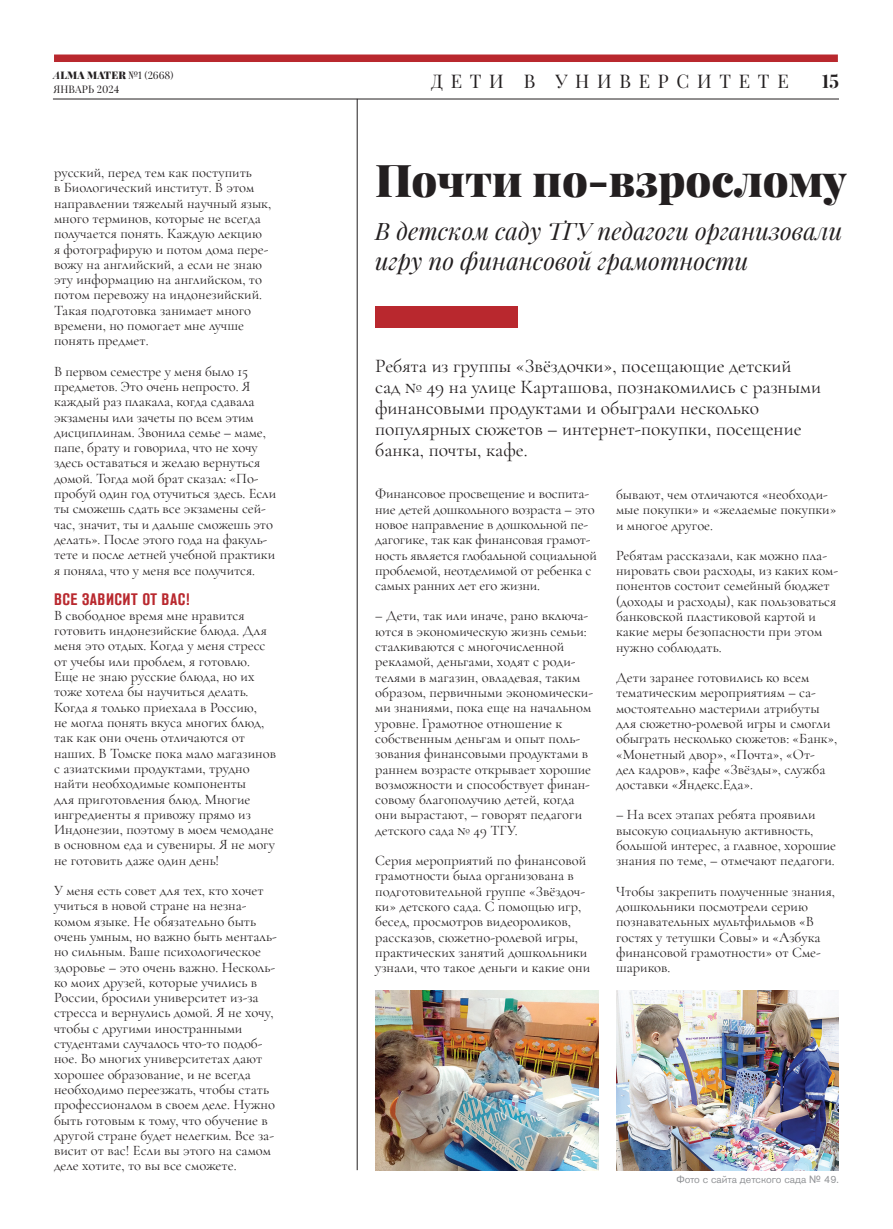
<style>
.page{position:relative;width:893px;height:1229px;background:#fff}
.page>*{position:absolute;margin:0;border:0;box-sizing:border-box;transform-origin:0 0}
.Alma_Head_31{font:900 45px "Playfair Display";color:#231f20}
.Alma_Subhead_22{font:italic 24px/30px "Playfair Display";color:#231f20}
.Alma_lead{font:19.5px/21px "Cormorant Garamond";color:#231f20}
.t1{font:18.75px "Playfair Display";letter-spacing:.41em;color:#231f20}
.t2{font:700 18.75px "Playfair Display";color:#231f20}
.Amla_inner_head{font:700 condensed 16.5px "Akzidenz Grotesk Pro";letter-spacing:.03em;color:#b9282e}
.Alma_body{font:14.55px/15.3px "Cormorant Garamond";color:#231f20}
.Alma_Photo_Author{font:10.5px "Akzidenz Grotesk Pro";color:#939598}
.t3{font:900 10.5px "Playfair Display";letter-spacing:.01em;color:#231f20}
.t4{font:10.5px "Playfair Display";letter-spacing:.01em;color:#231f20}
.s1{font-weight:700;font-style:italic}
.s2{font-weight:400}
</style>
<div class="page">
<div style="left:54px;top:55px;width:784px;height:7px;background:#b9282e"></div>
<hr style="left:53px;top:99px;width:786px;height:1px;background:#231f20">
<div style="left:375px;top:306px;width:143px;height:21px;background:#b9282e"></div>
<hr style="left:357px;top:99px;width:1px;height:1071px;background:#231f20">
<img style="left:375px;top:990px;width:223px;height:180px">
<img style="left:616px;top:990px;width:223px;height:180px">
<p class="t3" style="left:54px;top:69px;width:121px"><span class="s1">A</span>LMA MATER <span class="s2">№1 (2668)</span></p>
<p class="t4" style="left:54px;top:83px;width:67px">ЯНВАРЬ 2024</p>
<p class="Alma_body" style="left:54px;top:165px;width:219px">русский, перед тем как поступить<br>в Биологический институт. В этом направлении тяжелый научный язык, много терминов, которые не всегда получается понять. Каждую лекцию я фотографирую и потом дома пере&shy;вожу на английский, а если не знаю эту информацию на английском, то потом перевожу на индонезийский.<br>Такая подготовка занимает много времени, но помогает мне лучше понять предмет.</p>
<p class="Alma_body" style="left:54px;top:363px;width:224px">В первом семестре у меня было 15 предметов. Это очень непросто. Я каждый раз плакала, когда сдавала экзамены или зачеты по всем этим дисциплинам. Звонила семье – маме, папе, брату и говорила, что не хочу здесь оставаться и желаю вернуться домой. Тогда мой брат сказал: «По&shy;пробуй один год отучиться здесь. Если ты сможешь сдать все экзамены сей&shy;час, значит, ты и дальше сможешь это делать». После этого года на факуль&shy;тете и после летней учебной практики я поняла, что у меня все получится.</p>
<p class="Amla_inner_head" style="left:54px;top:588px;width:137px">ВСЕ ЗАВИСИТ ОТ ВАС!</p>
<p class="Alma_body" style="left:54px;top:607px;width:224px">В свободное время мне нравится готовить индонезийские блюда. Для меня это отдых. Когда у меня стресс от учебы или проблем, я готовлю.<br>Еще не знаю русские блюда, но их тоже хотела бы научиться делать.<br>Когда я только приехала в Россию,<br>не могла понять вкуса многих блюд, так как они очень отличаются от наших. В Томске пока мало магазинов с азиатскими продуктами, трудно найти необходимые компоненты<br>для приготовления блюд. Многие ингредиенты я привожу прямо из<br>Индонезии, поэтому в моем чемодане в основном еда и сувениры. Я не могу не готовить даже один день!</p>
<p class="Alma_body" style="left:54px;top:883px;width:224px">У меня есть совет для тех, кто хочет учиться в новой стране на незна&shy;комом языке. Не обязательно быть очень умным, но важно быть менталь&shy;но сильным. Ваше психологическое здоровье – это очень важно. Несколь&shy;ко моих друзей, которые учились в России, бросили университет из-за стресса и вернулись домой. Я не хочу, чтобы с другими иностранными студентами случалось что-то подоб&shy;ное. Во многих университетах дают хорошее образование, и не всегда необходимо переезжать, чтобы стать профессионалом в своем деле. Нужно быть готовым к тому, что обучение в другой стране будет нелегким. Все за&shy;висит от вас! Если вы этого на самом деле хотите, то вы все сможете.</p>
<p class="t1" style="left:431px;top:69px;width:359px">ДЕТИ В УНИВЕРСИТЕТЕ</p>
<p class="t2" style="left:822px;top:70px;width:19px">15</p>
<p class="Alma_Head_31" style="left:375px;top:151px;width:473px">Почти по-взрослому</p>
<p class="Alma_Subhead_22" style="left:375px;top:215px;width:469px">В детском саду ТГУ педагоги организовали игру по финансовой грамотности</p>
<p class="Alma_lead" style="left:375px;top:355px;width:447px">Ребята из группы «Звёздочки», посещающие детский сад № 49 на улице Карташова, познакомились с разными финансовыми продуктами и обыграли несколько популярных сюжетов – интернет-покупки, посещение банка, почты, кафе.</p>
<p class="Alma_body" style="left:375px;top:486px;width:223px">Финансовое просвещение и воспита&shy;ние детей дошкольного возраста – это новое направление в дошкольной пе&shy;дагогике, так как финансовая грамот&shy;ность является глобальной социальной проблемой, неотделимой от ребенка с самых ранних лет его жизни.</p>
<p class="Alma_body" style="left:375px;top:608px;width:219px">– Дети, так или иначе, рано включа&shy;ются в экономическую жизнь семьи: сталкиваются с многочисленной рекламой, деньгами, ходят с роди&shy;телями в магазин, овладевая, таким образом, первичными экономически&shy;ми знаниями, пока еще на начальном уровне. Грамотное отношение к собственным деньгам и опыт поль&shy;зования финансовыми продуктами в раннем возрасте открывает хорошие возможности и способствует финан&shy;совому благополучию детей, когда они вырастают, – говорят педагоги детского сада № 49 ТГУ.</p>
<p class="Alma_body" style="left:375px;top:853px;width:217px">Серия мероприятий по финансовой грамотности была организована в подготовительной группе «Звёздоч&shy;ки» детского сада. С помощью игр, бесед, просмотров видеороликов, рассказов, сюжетно-ролевой игры, практических занятий дошкольники узнали, что такое деньги и какие они</p>
<p class="Alma_body" style="left:616px;top:487px;width:222px">бывают, чем отличаются «необходи&shy;мые покупки» и «желаемые покупки» и многое другое.</p>
<p class="Alma_body" style="left:616px;top:547px;width:224px">Ребятам рассказали, как можно пла&shy;нировать свои расходы, из каких ком&shy;понентов состоит семейный бюджет (доходы и расходы), как пользоваться банковской пластиковой картой и какие меры безопасности при этом нужно соблюдать.</p>
<p class="Alma_body" style="left:616px;top:670px;width:223px">Дети заранее готовились ко всем тематическим мероприятиям – са&shy;мостоятельно мастерили атрибуты для сюжетно-ролевой игры и смогли обыграть несколько сюжетов: «Банк», «Монетный двор», «Почта», «От&shy;дел кадров», кафе «Звёзды», служба доставки «Яндекс.Еда».</p>
<p class="Alma_body" style="left:616px;top:807px;width:222px">– На всех этапах ребята проявили высокую социальную активность, большой интерес, а главное, хорошие знания по теме, – отмечают педагоги.</p>
<p class="Alma_body" style="left:616px;top:883px;width:220px">Чтобы закрепить полученные знания, дошкольники посмотрели серию познавательных мультфильмов «В гостях у тетушки Совы» и «Азбука финансовой грамотности» от Сме&shy;шариков.</p>
<p class="Alma_Photo_Author" style="left:676px;top:1172px;width:164px">Фото с сайта детского сада № 49.</p>
</div>
